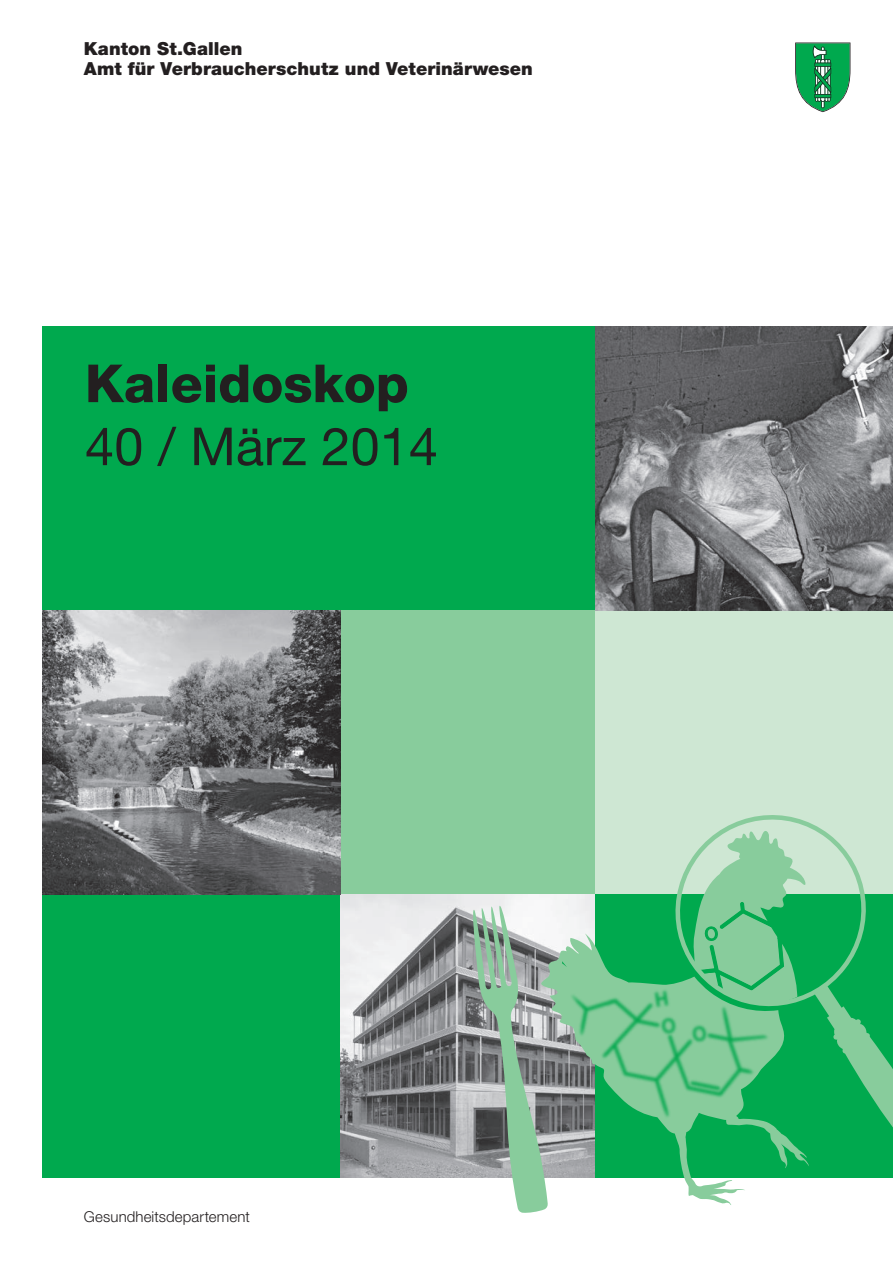
<style>
.page{position:relative;width:893px;height:1263px;background:#fff}
.page>*{position:absolute;margin:0;border:0;box-sizing:border-box;transform-origin:0 0}
.t1{font:800 52.5px "Helvetica Neue LT Std";color:#231f20}
.t2{font:52.5px "Helvetica Neue LT Std";color:#231f20}
.t3{font:900 18px/19.8px "Helvetica Neue LT Std";letter-spacing:.005em;color:#231f20}
.t4{font:300 15px "Helvetica Neue LT Std";letter-spacing:.005em;color:#231f20}
</style>
<div class="page">
<img style="left:340px;top:894px;width:138px;height:284px">
<div style="left:340px;top:610px;width:255px;height:284px;background:#88cc9c"></div>
<div style="left:43px;top:894px;width:297px;height:284px;background:#00a94e"></div>
<div style="left:595px;top:610px;width:298px;height:284px;background:#cee7d3"></div>
<div style="left:43px;top:326px;width:552px;height:284px;background:#00a94e"></div>
<svg style="left:795px;top:43px;width:55px;height:69px"></svg>
<img style="left:43px;top:610px;width:297px;height:284px">
<img style="left:595px;top:326px;width:298px;height:284px">
<svg style="left:472px;top:905px;width:6px;height:273px"></svg>
<svg style="left:684px;top:815px;width:198px;height:170px"></svg>
<svg style="left:872px;top:985px;width:21px;height:193px"></svg>
<img style="left:478px;top:873px;width:394px;height:340px">
<svg style="left:691px;top:828px;width:115px;height:185px"></svg>
<p class="t3" style="left:84px;top:39px;width:451px">Kanton St.Gallen<br>Amt für Verbraucherschutz und Veterinärwesen</p>
<h1 class="t1" style="left:85px;top:352px;width:325px">Kaleidoskop</h1>
<h1 class="t2" style="left:85px;top:415px;width:355px">40 / März 2014</h1>
<p class="t4" style="left:84px;top:1208px;width:167px">Gesundheitsdepartement</p>
</div>
